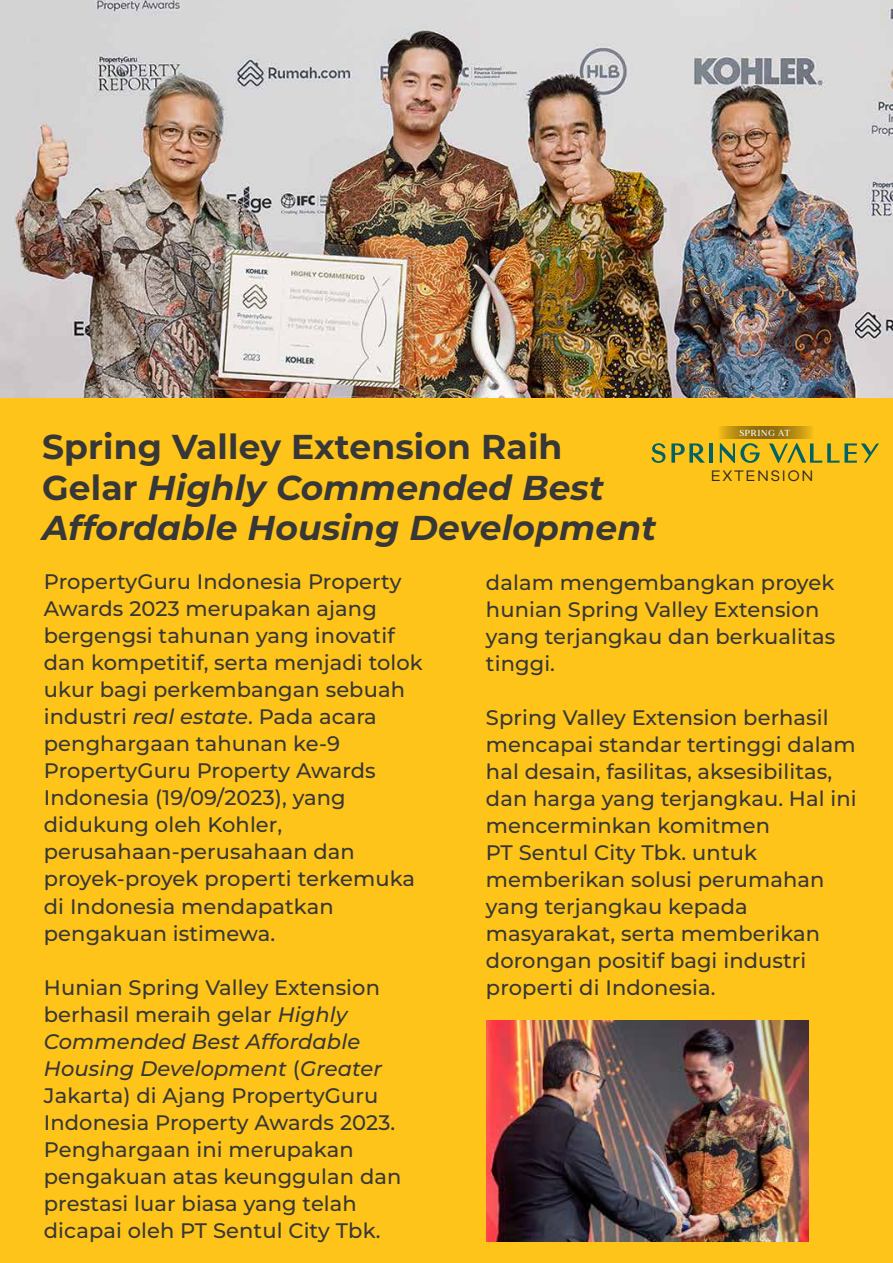
<style>
.page{position:relative;width:893px;height:1263px;background:#ffc41a}
.page>*{position:absolute;margin:0;border:0;box-sizing:border-box;transform-origin:0 0}
.t1{font:italic 700 34.5px/40.5px "Montserrat";letter-spacing:.005em;color:#373737}
.t2{font:500 21px/27px "Montserrat";letter-spacing:.005em;color:#373737}
.t3{font:15.75px "Galano Grotesque";letter-spacing:.1em;color:#2b2b2b}
.t4{font:500 8.7px "MADE Mirage";letter-spacing:.1em;color:#fff}
.s1{font-style:normal}
.s2{font-style:italic}
</style>
<div class="page">
<img style="left:0;top:0;width:893px;height:398px">
<hr style="left:709px;top:443px;width:4px;height:20px;background:#026264">
<svg style="left:720px;top:443px;width:40px;height:20px"></svg>
<svg style="left:671px;top:443px;width:34px;height:20px"></svg>
<svg style="left:769px;top:443px;width:110px;height:20px"></svg>
<svg style="left:651px;top:443px;width:14px;height:20px"></svg>
<svg style="left:720px;top:427px;width:92px;height:11px"></svg>
<img style="left:487px;top:1021px;width:321px;height:220px">
<h1 class="t1" style="left:42px;top:426px;width:616px"><span class="s1">Spring Valley Extension Raih<br>Gelar</span> Highly Commended Best<br>Affordable Housing Development</h1>
<p class="t4" style="left:739px;top:427px;width:52px">SPRING AT</p>
<p class="t3" style="left:711px;top:467px;width:104px">EXTENSION</p>
<p class="t2" style="left:44px;top:568px;width:380px">PropertyGuru Indonesia Property<br>Awards 2023 merupakan ajang bergengsi tahunan yang inovatif dan kompetitif, serta menjadi tolok ukur bagi perkembangan sebuah industri <span class="s2">real estate</span>. Pada acara penghargaan tahunan ke-9<br>PropertyGuru Property Awards<br>Indonesia (19/09/2023), yang didukung oleh Kohler, perusahaan-perusahaan dan proyek-proyek properti terkemuka di Indonesia mendapatkan pengakuan istimewa.</p>
<p class="t2" style="left:44px;top:973px;width:359px">Hunian Spring Valley Extension berhasil meraih gelar <span class="s2">Highly<br>Commended Best Affordable<br>Housing Development</span> (<span class="s2">Greater<br></span>Jakarta) di Ajang PropertyGuru<br>Indonesia Property Awards 2023.<br>Penghargaan ini merupakan pengakuan atas keunggulan dan prestasi luar biasa yang telah dicapai oleh PT Sentul City Tbk.</p>
<p class="t2" style="left:486px;top:568px;width:351px">dalam mengembangkan proyek hunian Spring Valley Extension yang terjangkau dan berkualitas tinggi.</p>
<p class="t2" style="left:486px;top:703px;width:372px">Spring Valley Extension berhasil mencapai standar tertinggi dalam hal desain, fasilitas, aksesibilitas, dan harga yang terjangkau. Hal ini mencerminkan komitmen<br>PT Sentul City Tbk. untuk memberikan solusi perumahan yang terjangkau kepada masyarakat, serta memberikan dorongan positif bagi industri properti di Indonesia.</p>
</div>
